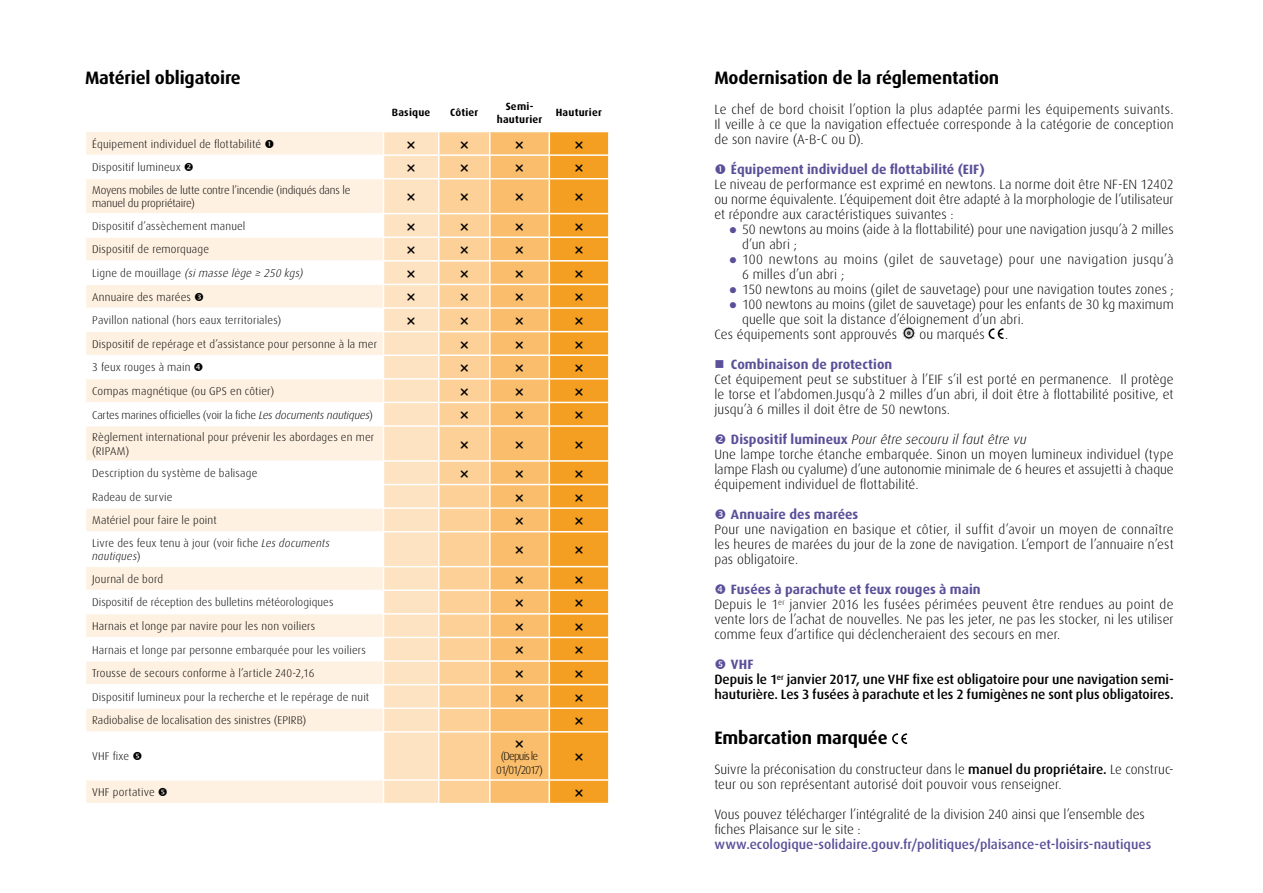
<style>
.page{position:relative;width:1263px;height:893px;background:#fff}
.page>*{position:absolute;margin:0;border:0;box-sizing:border-box;transform-origin:0 0}
.t1{font:700 18px "Dax OT";letter-spacing:-.01em;color:#000}
.t2{font:700 18px "Dax";letter-spacing:-.01em;color:#000}
.t3{font:300 13.5px/15px "Dax OT";letter-spacing:.005em;color:#000;text-align:justify}
.t4{font:500 13.5px/15px "Dax OT";letter-spacing:-.005em;color:#000}
.t5{font:500 13.5px "Dax OT";color:#5a5099}
.t6{font:300 13.5px "Dax OT";letter-spacing:.03em;color:#000}
.t7{font:700 13.5px "Dax OT";letter-spacing:.005em;color:#5a5099}
.t8{font:700 13.5px "Dax";letter-spacing:.005em;color:#5a5099}
.t9{font:300 11.25px/23.5px "Dax OT";letter-spacing:.015em;color:#000}
.t10{font:300 11.25px/13.5px "Dax OT";letter-spacing:-.015em;color:#000}
.t11{font:300 11.25px/13.5px "Dax OT";letter-spacing:-.08em;color:#000;text-align:center}
.t12{font:700 10.5px/13.5px "Dax OT";letter-spacing:.02em;color:#000;text-align:center}
.s1{font-style:italic}
.s2{font-weight:700;color:#5a5099}
.s3{font-weight:500}
</style>
<div class="page">
<div style="left:87px;top:132px;width:296px;height:671px;background:#fef1e1"></div>
<svg style="left:87px;top:156px;width:296px;height:624px"></svg>
<hr style="left:86px;top:155px;width:297px;height:1px;background:#fff">
<svg style="left:86px;top:132px;width:1px;height:23px"></svg>
<hr style="left:86px;top:178px;width:297px;height:1px;background:#fff">
<hr style="left:86px;top:213px;width:297px;height:1px;background:#fff">
<hr style="left:86px;top:237px;width:297px;height:1px;background:#fff">
<hr style="left:86px;top:261px;width:297px;height:1px;background:#fff">
<hr style="left:86px;top:284px;width:297px;height:1px;background:#fff">
<hr style="left:86px;top:308px;width:297px;height:1px;background:#fff">
<hr style="left:86px;top:331px;width:297px;height:1px;background:#fff">
<hr style="left:86px;top:355px;width:297px;height:1px;background:#fff">
<hr style="left:86px;top:379px;width:297px;height:1px;background:#fff">
<hr style="left:86px;top:402px;width:297px;height:1px;background:#fff">
<svg style="left:86px;top:238px;width:1px;height:164px"></svg>
<hr style="left:86px;top:426px;width:297px;height:1px;background:#fff">
<hr style="left:86px;top:461px;width:297px;height:1px;background:#fff">
<hr style="left:86px;top:484px;width:297px;height:1px;background:#fff">
<hr style="left:86px;top:508px;width:297px;height:1px;background:#fff">
<svg style="left:86px;top:509px;width:1px;height:22px"></svg>
<hr style="left:86px;top:531px;width:297px;height:1px;background:#fff">
<hr style="left:86px;top:566px;width:297px;height:1px;background:#fff">
<hr style="left:86px;top:590px;width:297px;height:1px;background:#fff">
<hr style="left:86px;top:661px;width:297px;height:1px;background:#fff">
<hr style="left:86px;top:684px;width:297px;height:1px;background:#fff">
<hr style="left:86px;top:614px;width:297px;height:1px;background:#fff">
<hr style="left:86px;top:637px;width:297px;height:1px;background:#fff">
<hr style="left:86px;top:708px;width:297px;height:1px;background:#fff">
<svg style="left:86px;top:567px;width:1px;height:164px"></svg>
<hr style="left:86px;top:732px;width:297px;height:1px;background:#fff">
<hr style="left:86px;top:780px;width:297px;height:1px;background:#fff">
<svg style="left:86px;top:780px;width:1px;height:23px"></svg>
<svg style="left:903px;top:326px;width:13px;height:13px"></svg>
<svg style="left:988px;top:328px;width:15px;height:11px"></svg>
<svg style="left:892px;top:733px;width:15px;height:11px"></svg>
<svg style="left:265px;top:139px;width:8px;height:9px"></svg>
<svg style="left:185px;top:163px;width:8px;height:8px"></svg>
<svg style="left:195px;top:292px;width:8px;height:9px"></svg>
<svg style="left:195px;top:363px;width:8px;height:8px"></svg>
<svg style="left:133px;top:752px;width:9px;height:8px"></svg>
<svg style="left:159px;top:788px;width:8px;height:8px"></svg>
<svg style="left:383px;top:132px;width:226px;height:672px;background:#f9c782"></svg>
<h1 class="t1" style="left:85px;top:68px;width:157px">Matériel obligatoire</h1>
<p class="t12" style="left:392px;top:106px;width:40px">Basique</p>
<p class="t12" style="left:450px;top:106px;width:30px">Côtier</p>
<p class="t12" style="left:497px;top:99px;width:47px">Semi&shy;hauturier</p>
<p class="t12" style="left:556px;top:106px;width:48px">Hauturier</p>
<p class="t9" style="left:92px;top:132px;width:171px">Équipement individuel de flottabilité<br>Dispositif lumineux</p>
<p class="t10" style="left:92px;top:183px;width:260px">Moyens mobiles de lutte contre l’incendie (indiqués dans le manuel du propriétaire)</p>
<p class="t9" style="left:92px;top:214px;width:286px">Dispositif d’assèchement manuel<br>Dispositif de remorquage<br>L i g n e d e m o u i l l a g e <span class="s1">(simasse lège ≥ 250 kgs)<br></span>Annuaire des marées<br>Pavillon national (hors eaux territoriales)<br>Dispositif de repérage et d’assistance pour personne à la mer 3 feux rouges à main<br>Compas magnétique (ou GPS en côtier)<br>Cartes marines officielles (voir la fiche <span class="s1">Les documents nautiques</span>)</p>
<p class="t9" style="left:92px;top:431px;width:284px;line-height:13.5px">Règlement international pour prévenir les abordages en mer (RIPAM)</p>
<p class="t9" style="left:92px;top:461px;width:167px">Description du système de balisage<br>Radeau de survie<br>Matériel pour faire le point</p>
<p class="t9" style="left:92px;top:536px;width:239px;line-height:13.5px">Livre des feux tenu à jour (voir fiche <span class="s1">Les documents nautiques</span>)</p>
<p class="t9" style="left:92px;top:567px;width:279px">Journal de bord<br>Dispositif de réception des bulletins météorologiques Harnais et longe par navire pour les non voiliers<br>Harnais et longe par personne embarquée pour les voiliers Trousse de secours conforme à l’article 240-2,16<br>Dispositif lumineux pour la recherche et le repérage de nuit Radiobalise de localisation des sinistres (EPIRB)</p>
<p class="t9" style="left:92px;top:745px;width:39px">VHF fixe</p>
<p class="t11" style="left:496px;top:750px;width:48px">(Depuis le<br>01/01/2017)</p>
<p class="t9" style="left:92px;top:781px;width:64px">VHF portative</p>
<h1 class="t1" style="left:714px;top:68px;width:286px">Modernisation de la réglementation</h1>
<p class="t3" style="left:714px;top:102px;width:461px">Le chef de bord choisit l’option la plus adaptée parmi les équipements suivants.<br>Il veille à ce que la navigation effectuée corresponde à la catégorie de conception de son navire (A-B-C ou D).</p>
<p class="t7" style="left:731px;top:162px;width:255px">Équipement individuel de flottabilité (EIF)</p>
<p class="t3" style="left:714px;top:177px;width:461px">Le niveau de performance est exprimé en newtons. La norme doit être NF-EN 12402 ou norme équivalente. L’équipement doit être adapté à la morphologie de l’utilisateur et répondre aux caractéristiques suivantes :</p>
<p class="t3" style="left:742px;top:222px;width:433px">50 newtons au moins (aide à la flottabilité) pour une navigation jusqu’à 2 milles</p>
<p class="t3" style="left:742px;top:237px;width:57px">d’un abri ;</p>
<p class="t6" style="left:742px;top:252px;width:433px">100 newtons au moins (gilet de sauvetage) pour une navigation jusqu’à</p>
<p class="t3" style="left:742px;top:267px;width:104px">6 milles d’un abri ;</p>
<p class="t3" style="left:742px;top:282px;width:433px">150 newtons au moins (gilet de sauvetage) pour une navigation toutes zones ;</p>
<p class="t3" style="left:742px;top:297px;width:433px">100 newtons au moins (gilet de sauvetage) pour les enfants de 30 kg maximum</p>
<p class="t3" style="left:742px;top:312px;width:283px">quelle que soit la distance d’éloignement d’un abri.</p>
<p class="t3" style="left:714px;top:327px;width:184px">Ces équipements sont approuvés</p>
<p class="t3" style="left:919px;top:327px;width:67px">ou marqués</p>
<p class="t3" style="left:1005px;top:327px;width:5px">.</p>
<p class="t8" style="left:731px;top:357px;width:163px">Combinaison de protection</p>
<p class="t3" style="left:714px;top:372px;width:461px">Cet équipement peut se substituer à l’EIF s’il est porté en permanence. Il protège le torse et l’abdomen.Jusqu’à 2 milles d’un abri, il doit être à flottabilité positive, et jusqu’à 6 milles il doit être de 50 newtons.</p>
<p class="t3" style="left:714px;top:432px;width:461px;text-align:left;text-indent:16px"><span class="s2">Dispositif lumineux</span> <span class="s1">Pour être secouru il faut être vu<br></span>Une lampe torche étanche embarquée. Sinon un moyen lumineux individuel (type lampe Flash ou cyalume) d’une autonomie minimale de 6 heures et assujetti à chaque équipement individuel de flottabilité.</p>
<p class="t7" style="left:731px;top:507px;width:129px">Annuaire des marées</p>
<p class="t3" style="left:714px;top:522px;width:461px">Pour une navigation en basique et côtier, il suffit d’avoir un moyen de connaître les heures de marées du jour de la zone de navigation. L’emport de l’annuaire n’est pas obligatoire.</p>
<p class="t3" style="left:714px;top:582px;width:461px;text-align:left;text-indent:16px"><span class="s2">Fusées à parachute et feux rouges à main<br></span>Depuis le 1<sup>er</sup> janvier 2016 les fusées périmées peuvent être rendues au point de vente lors de l’achat de nouvelles. Ne pas les jeter, ne pas les stocker, ni les utiliser comme feux d’artifice qui déclencheraient des secours en mer.</p>
<p class="t4" style="left:714px;top:657px;width:461px;text-indent:16px"><span class="s2">VHF<br></span>Depuis le 1<sup>er</sup> janvier 2017, une VHF fixe est obligatoire pour une navigation semi&shy;hauturière. Les 3 fusées à parachute et les 2 fumigènes ne sont plus obligatoires.</p>
<h1 class="t2" style="left:714px;top:728px;width:175px">Embarcation marquée</h1>
<p class="t3" style="left:714px;top:762px;width:461px">Suivre la préconisation du constructeur dans le <span class="s3">manuel du propriétaire.</span> Le construc&shy;teur ou son représentant autorisé doit pouvoir vous renseigner.</p>
<p class="t3" style="left:714px;top:807px;width:432px">Vous pouvez télécharger l’intégralité de la division 240 ainsi que l’ensemble des fiches Plaisance sur le site :</p>
<p class="t5" style="left:714px;top:837px;width:438px">www.ecologique-solidaire.gouv.fr/politiques/plaisance-et-loisirs-nautiques</p>
</div>
